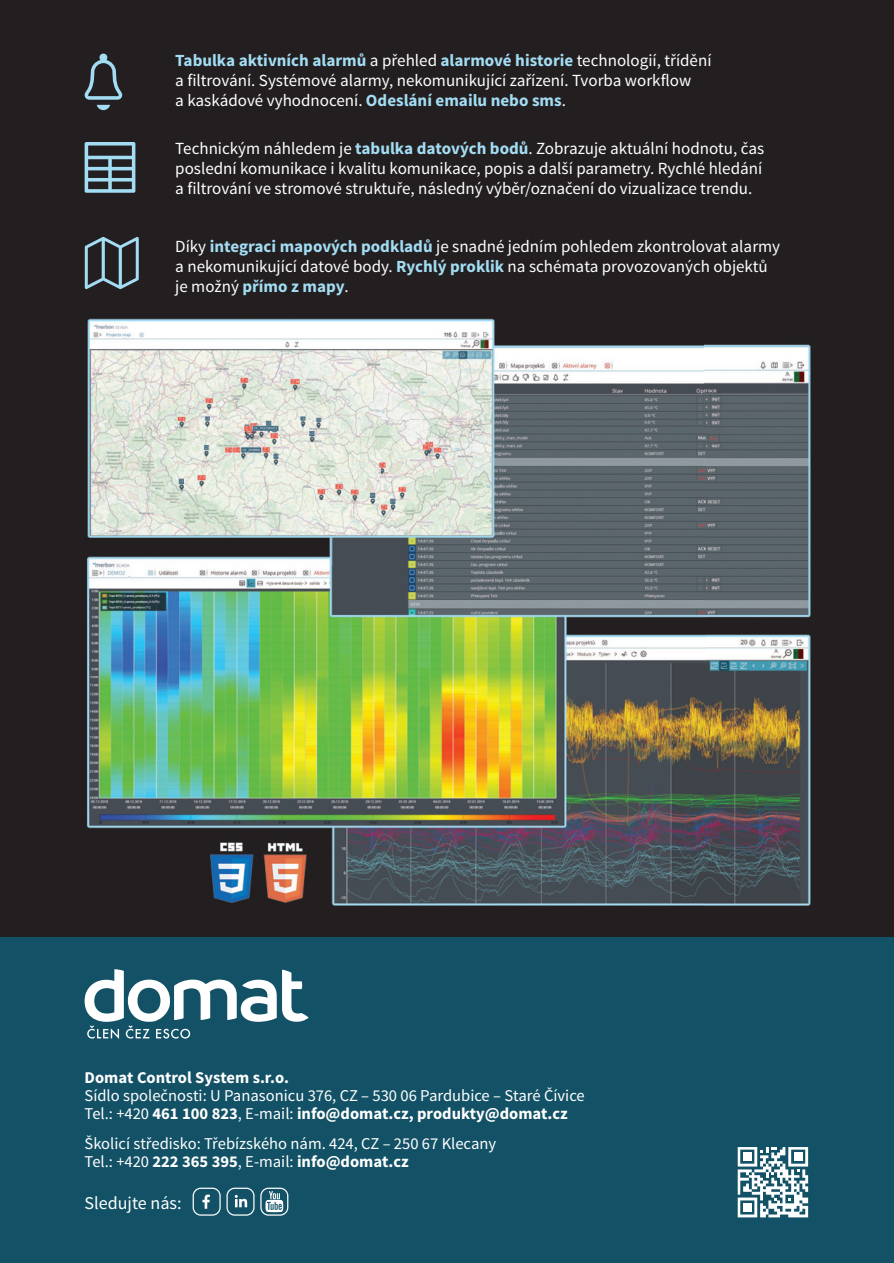
<style>
.page{position:relative;width:894px;height:1263px;background:#fff}
.page>*{position:absolute;margin:0;border:0;box-sizing:border-box;transform-origin:0 0}
.t1{font:18px "Source Sans Pro";color:#fff}
.t2{font:16.95px/20.1px "Source Sans Pro";color:#fff}
.t3{font:16.5px/18px "Source Sans Pro";color:#fff}
.t4{font:700 16.5px "Source Sans Pro";color:#fff}
.s1{font-weight:700;color:#a3ddf4}
.s2{font-weight:700}
</style>
<div class="page">
<div style="left:0;top:0;width:893px;height:957px;background:#231f20"></div>
<div style="left:0;top:937px;width:893px;height:326px;background:#135266"></div>
<img style="left:84px;top:166px;width:727px;height:740px">
<svg style="left:85px;top:142px;width:50px;height:51px"></svg>
<svg style="left:85px;top:53px;width:37px;height:57px"></svg>
<svg style="left:737px;top:1147px;width:70px;height:70px"></svg>
<svg style="left:282px;top:970px;width:26px;height:52px"></svg>
<svg style="left:85px;top:969px;width:191px;height:70px"></svg>
<svg style="left:192px;top:1188px;width:28px;height:28px"></svg>
<svg style="left:226px;top:1188px;width:28px;height:28px"></svg>
<svg style="left:260px;top:1188px;width:28px;height:28px"></svg>
<svg style="left:85px;top:237px;width:54px;height:52px"></svg>
<p class="t2" style="left:175px;top:52px;width:537px"><span class="s1">Tabulka aktivních alarmů</span> a přehled <span class="s1">alarmové historie</span> technologií, třídění a filtrování. Systémové alarmy, nekomunikující zařízení. Tvorba workflow<br>a kaskádové vyhodnocení. <span class="s1">Odeslání emailu nebo sms</span>.</p>
<p class="t2" style="left:175px;top:140px;width:590px;text-align:justify">Technickým náhledem je <span class="s1">tabulka datových bodů</span>. Zobrazuje aktuální hodnotu, čas poslední komunikace i kvalitu komunikace, popis a další parametry. Rychlé hledání a filtrování ve stromové struktuře, následný výběr/označení do vizualizace trendu.</p>
<p class="t2" style="left:175px;top:238px;width:606px">Díky <span class="s1">integraci mapových podkladů</span> je snadné jedním pohledem zkontrolovat alarmy a nekomunikující datové body. <span class="s1">Rychlý proklik</span> na schémata provozovaných objektů je možný <span class="s1">přímo z mapy</span>.</p>
<p class="t4" style="left:85px;top:1071px;width:206px">Domat Control System s.r.o.</p>
<p class="t3" style="left:85px;top:1088px;width:501px">Sídlo společnosti: U Panasonicu 376, CZ – 530 06 Pardubice – Staré Čívice<br>Tel.: +420 <span class="s2">461 100 823</span>, E-mail: <span class="s2">info@domat.cz, produkty@domat.cz</span></p>
<p class="t3" style="left:85px;top:1136px;width:413px">Školicí středisko: Třebízského nám. 424, CZ – 250 67 Klecany<br>Tel.: +420 <span class="s2">222 365 395</span>, E-mail: <span class="s2">info@domat.cz</span></p>
<p class="t1" style="left:85px;top:1196px;width:98px">Sledujte nás:</p>
</div>
